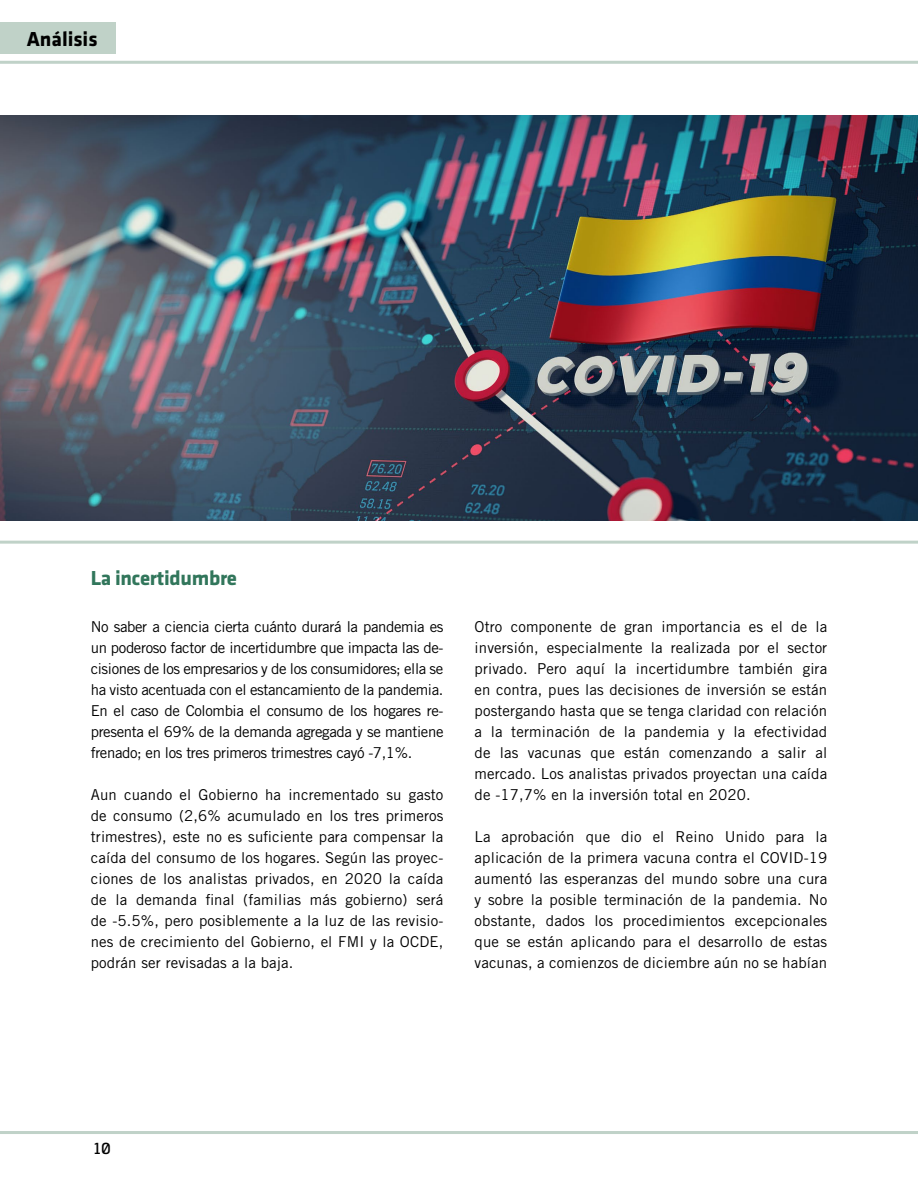
<style>
.page{position:relative;width:918px;height:1188px;background:#fff}
.page>*{position:absolute;margin:0;border:0;box-sizing:border-box;transform-origin:0 0}
.t1{font:700 21px "Klavika";letter-spacing:-.015em;color:#31765b}
.t2{font:700 21px "Klavika";color:#000}
.t3{font:15px/21px "Trade Gothic LT Std";letter-spacing:.01em;color:#000;text-align:justify}
.t4{font:15px "Collator";color:#000}
</style>
<div class="page">
<hr style="left:0;top:1131px;width:918px;height:3px;background:#c0d2c8">
<hr style="left:0;top:61px;width:918px;height:3px;background:#c0d2c8">
<div style="left:0;top:22px;width:116px;height:32px;background:#c0d2c8"></div>
<hr style="left:0;top:541px;width:918px;height:3px;background:#c0d2c8">
<img style="left:0;top:116px;width:918px;height:405px">
<h1 class="t2" style="left:27px;top:27px;width:72px">Análisis</h1>
<h1 class="t1" style="left:91px;top:566px;width:148px">La incertidumbre</h1>
<p class="t3" style="left:91px;top:616px;width:354px">No saber a ciencia cierta cuánto durará la pandemia es un poderoso factor de incertidumbre que impacta las de&shy;cisiones de los empresarios y de los consumidores; ella se ha visto acentuada con el estancamiento de la pandemia.<br>En el caso de Colombia el consumo de los hogares re&shy;presenta el 69% de la demanda agregada y se mantiene frenado; en los tres primeros trimestres cayó -7,1%.</p>
<p class="t3" style="left:91px;top:784px;width:354px">Aun cuando el Gobierno ha incrementado su gasto de consumo (2,6% acumulado en los tres primeros trimestres), este no es suficiente para compensar la caída del consumo de los hogares. Según las proyec&shy;ciones de los analistas privados, en 2020 la caída de la demanda final (familias más gobierno) será de -5.5%, pero posiblemente a la luz de las revisio&shy;nes de crecimiento del Gobierno, el FMI y la OCDE, podrán ser revisadas a la baja.</p>
<p class="t3" style="left:475px;top:616px;width:354px">Otro componente de gran importancia es el de la inversión, especialmente la realizada por el sector privado. Pero aquí la incertidumbre también gira en contra, pues las decisiones de inversión se están postergando hasta que se tenga claridad con relación a la terminación de la pandemia y la efectividad de las vacunas que están comenzando a salir al mercado. Los analistas privados proyectan una caída de -17,7% en la inversión total en 2020.</p>
<p class="t3" style="left:475px;top:826px;width:354px">La aprobación que dio el Reino Unido para la aplicación de la primera vacuna contra el COVID-19 aumentó las esperanzas del mundo sobre una cura y sobre la posible terminación de la pandemia. No obstante, dados los procedimientos excepcionales que se están aplicando para el desarrollo de estas vacunas, a comienzos de diciembre aún no se habían</p>
<p class="t4" style="left:94px;top:1140px;width:18px">10</p>
</div>
